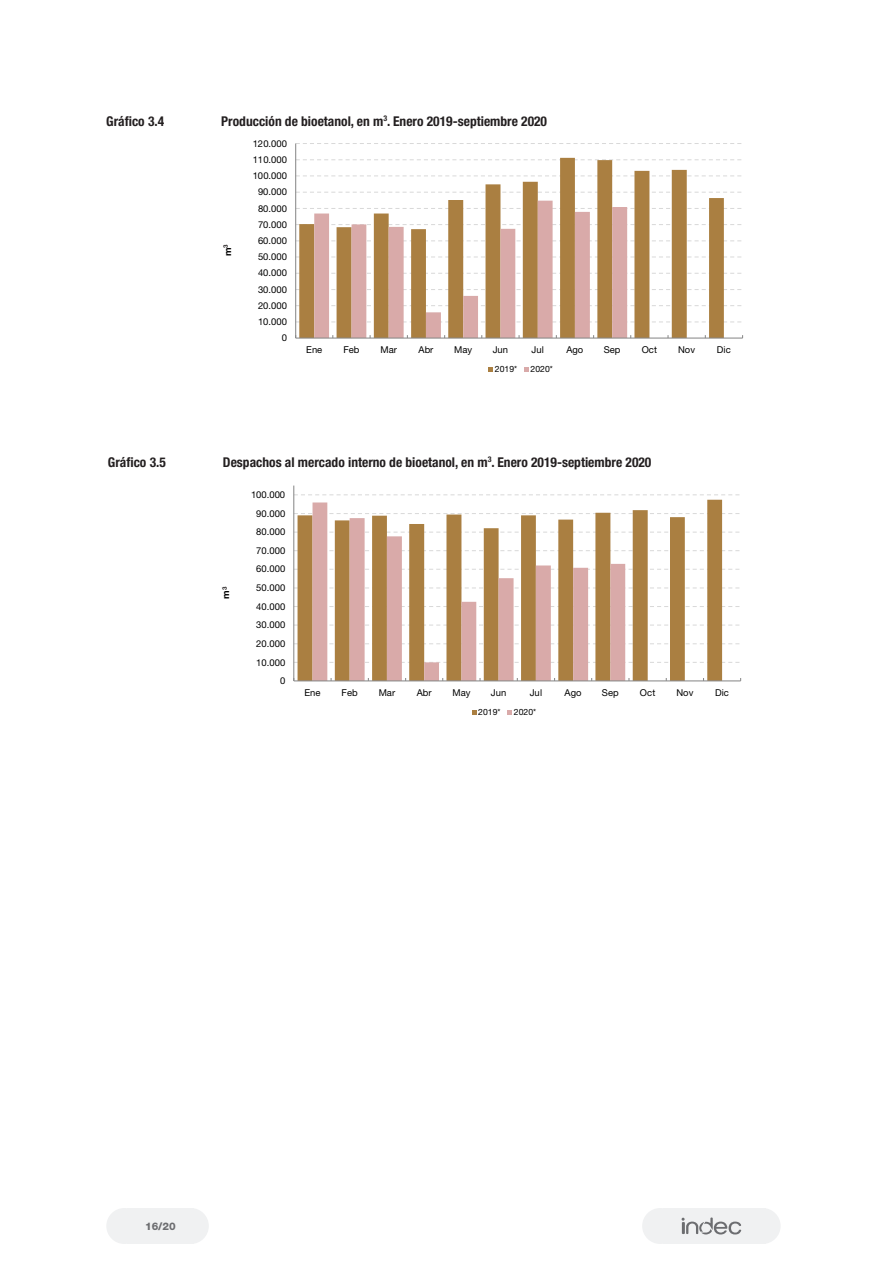
<style>
.page{position:relative;width:893px;height:1263px;background:#fff}
.page>*{position:absolute;margin:0;border:0;box-sizing:border-box;transform-origin:0 0}
.t1{font:700 condensed 13.5px "Helvetica Neue LT Std";color:#231f20}
.t2{font:800 10.5px "Helvetica Neue LT Std";color:#6c6d70}
.t3{font:9.45px "Helvetica Neue LT Std";color:#000}
.t4{font:700 9.45px "Helvetica Neue LT Std";color:#000}
.t5{font:8.7px "Helvetica Neue LT Std";letter-spacing:.01em;color:#000}
.t6{font:700 6.15px "Helvetica Neue LT Std";color:#231f20}
</style>
<div class="page">
<div style="left:642px;top:1208px;width:36px;height:36px;background:#f0f1f2;border-radius:50%"></div>
<div style="left:106px;top:1208px;width:36px;height:36px;background:#f0f1f2;border-radius:50%"></div>
<div style="left:745px;top:1208px;width:36px;height:36px;background:#f0f1f2;border-radius:50%"></div>
<div style="left:173px;top:1208px;width:36px;height:36px;background:#f0f1f2;border-radius:50%"></div>
<div style="left:663px;top:1208px;width:103px;height:36px;background:#f0f1f2"></div>
<div style="left:127px;top:1208px;width:67px;height:36px;background:#f0f1f2"></div>
<svg style="left:682px;top:1217px;width:59px;height:17px"></svg>
<svg style="left:296px;top:192px;width:446px;height:1px"></svg>
<svg style="left:296px;top:175px;width:445px;height:1px"></svg>
<svg style="left:296px;top:159px;width:446px;height:1px"></svg>
<svg style="left:296px;top:143px;width:446px;height:1px"></svg>
<svg style="left:299px;top:158px;width:425px;height:43px"></svg>
<hr style="left:295px;top:143px;width:1px;height:195px;background:#868686">
<hr style="left:296px;top:338px;width:447px;height:1px;background:#868686">
<svg style="left:295px;top:201px;width:448px;height:137px"></svg>
<svg style="left:489px;top:367px;width:4px;height:5px"></svg>
<svg style="left:524px;top:367px;width:5px;height:5px"></svg>
<svg style="left:294px;top:662px;width:446px;height:1px"></svg>
<svg style="left:294px;top:643px;width:446px;height:1px"></svg>
<svg style="left:294px;top:624px;width:446px;height:2px"></svg>
<svg style="left:294px;top:606px;width:446px;height:1px"></svg>
<svg style="left:294px;top:587px;width:445px;height:1px"></svg>
<svg style="left:294px;top:569px;width:446px;height:1px"></svg>
<svg style="left:294px;top:550px;width:446px;height:1px"></svg>
<svg style="left:294px;top:532px;width:446px;height:1px"></svg>
<svg style="left:294px;top:513px;width:446px;height:1px"></svg>
<svg style="left:294px;top:494px;width:446px;height:1px"></svg>
<svg style="left:298px;top:500px;width:424px;height:180px"></svg>
<svg style="left:312px;top:502px;width:313px;height:178px"></svg>
<hr style="left:293px;top:486px;width:1px;height:195px;background:#868686">
<hr style="left:294px;top:680px;width:447px;height:1px;background:#868686">
<svg style="left:472px;top:710px;width:4px;height:5px"></svg>
<svg style="left:508px;top:710px;width:4px;height:5px"></svg>
<p class="t1" style="left:106px;top:113px;width:59px">Gráfico 3.4</p>
<p class="t1" style="left:221px;top:113px;width:327px">Producción de bioetanol, en m<sup>3</sup>. Enero 2019-septiembre 2020</p>
<p class="t3" style="left:253px;top:138px;width:36px">120.000</p>
<p class="t3" style="left:253px;top:154px;width:36px">110.000</p>
<p class="t3" style="left:253px;top:170px;width:36px">100.000</p>
<p class="t3" style="left:258px;top:186px;width:31px">90.000</p>
<p class="t3" style="left:258px;top:203px;width:31px">80.000</p>
<p class="t4" style="left:222px;top:256px;width:15px;rotate:-90deg">m3</p>
<p class="t6" style="left:222px;top:248px;width:5px;rotate:-90deg">3</p>
<p class="t3" style="left:258px;top:219px;width:31px">70.000</p>
<p class="t3" style="left:258px;top:235px;width:31px">60.000</p>
<p class="t3" style="left:258px;top:251px;width:31px">50.000</p>
<p class="t3" style="left:258px;top:267px;width:31px">40.000</p>
<p class="t3" style="left:258px;top:284px;width:31px">30.000</p>
<p class="t3" style="left:258px;top:300px;width:31px">20.000</p>
<p class="t3" style="left:258px;top:316px;width:31px">10.000</p>
<p class="t3" style="left:282px;top:332px;width:7px">0</p>
<p class="t3" style="left:306px;top:344px;width:18px">Ene</p>
<p class="t3" style="left:343px;top:344px;width:18px">Feb</p>
<p class="t3" style="left:380px;top:344px;width:18px">Mar</p>
<p class="t3" style="left:418px;top:344px;width:16px">Abr</p>
<p class="t3" style="left:454px;top:344px;width:20px">May</p>
<p class="t3" style="left:493px;top:344px;width:17px">Jun</p>
<p class="t3" style="left:532px;top:344px;width:14px">Jul</p>
<p class="t3" style="left:566px;top:344px;width:18px">Ago</p>
<p class="t3" style="left:604px;top:344px;width:18px">Sep</p>
<p class="t3" style="left:642px;top:344px;width:17px">Oct</p>
<p class="t3" style="left:678px;top:344px;width:19px">Nov</p>
<p class="t3" style="left:717px;top:344px;width:15px">Dic</p>
<p class="t5" style="left:495px;top:364px;width:24px">2019*</p>
<p class="t5" style="left:531px;top:364px;width:24px">2020*</p>
<p class="t1" style="left:108px;top:454px;width:59px">Gráfico 3.5</p>
<p class="t1" style="left:223px;top:454px;width:430px">Despachos al mercado interno de bioetanol, en m<sup>3</sup>. Enero 2019-septiembre 2020</p>
<p class="t3" style="left:251px;top:489px;width:36px">100.000</p>
<p class="t3" style="left:256px;top:508px;width:31px">90.000</p>
<p class="t3" style="left:256px;top:526px;width:31px">80.000</p>
<p class="t3" style="left:256px;top:545px;width:31px">70.000</p>
<p class="t4" style="left:220px;top:599px;width:15px;rotate:-90deg">m3</p>
<p class="t6" style="left:221px;top:590px;width:5px;rotate:-90deg">3</p>
<p class="t3" style="left:256px;top:563px;width:31px">60.000</p>
<p class="t3" style="left:256px;top:582px;width:31px">50.000</p>
<p class="t3" style="left:256px;top:601px;width:31px">40.000</p>
<p class="t3" style="left:256px;top:619px;width:31px">30.000</p>
<p class="t3" style="left:256px;top:638px;width:31px">20.000</p>
<p class="t3" style="left:256px;top:656px;width:31px">10.000</p>
<p class="t3" style="left:280px;top:675px;width:7px">0</p>
<p class="t3" style="left:304px;top:687px;width:18px">Ene</p>
<p class="t3" style="left:342px;top:687px;width:18px">Feb</p>
<p class="t3" style="left:379px;top:687px;width:18px">Mar</p>
<p class="t3" style="left:417px;top:687px;width:16px">Abr</p>
<p class="t3" style="left:452px;top:687px;width:20px">May</p>
<p class="t3" style="left:491px;top:687px;width:17px">Jun</p>
<p class="t3" style="left:530px;top:687px;width:14px">Jul</p>
<p class="t3" style="left:565px;top:687px;width:18px">Ago</p>
<p class="t3" style="left:602px;top:687px;width:18px">Sep</p>
<p class="t3" style="left:640px;top:687px;width:17px">Oct</p>
<p class="t3" style="left:676px;top:687px;width:19px">Nov</p>
<p class="t3" style="left:715px;top:687px;width:15px">Dic</p>
<p class="t5" style="left:478px;top:707px;width:24px">2019*</p>
<p class="t5" style="left:514px;top:707px;width:24px">2020*</p>
<p class="t2" style="left:145px;top:1220px;width:32px">16/20</p>
</div>
